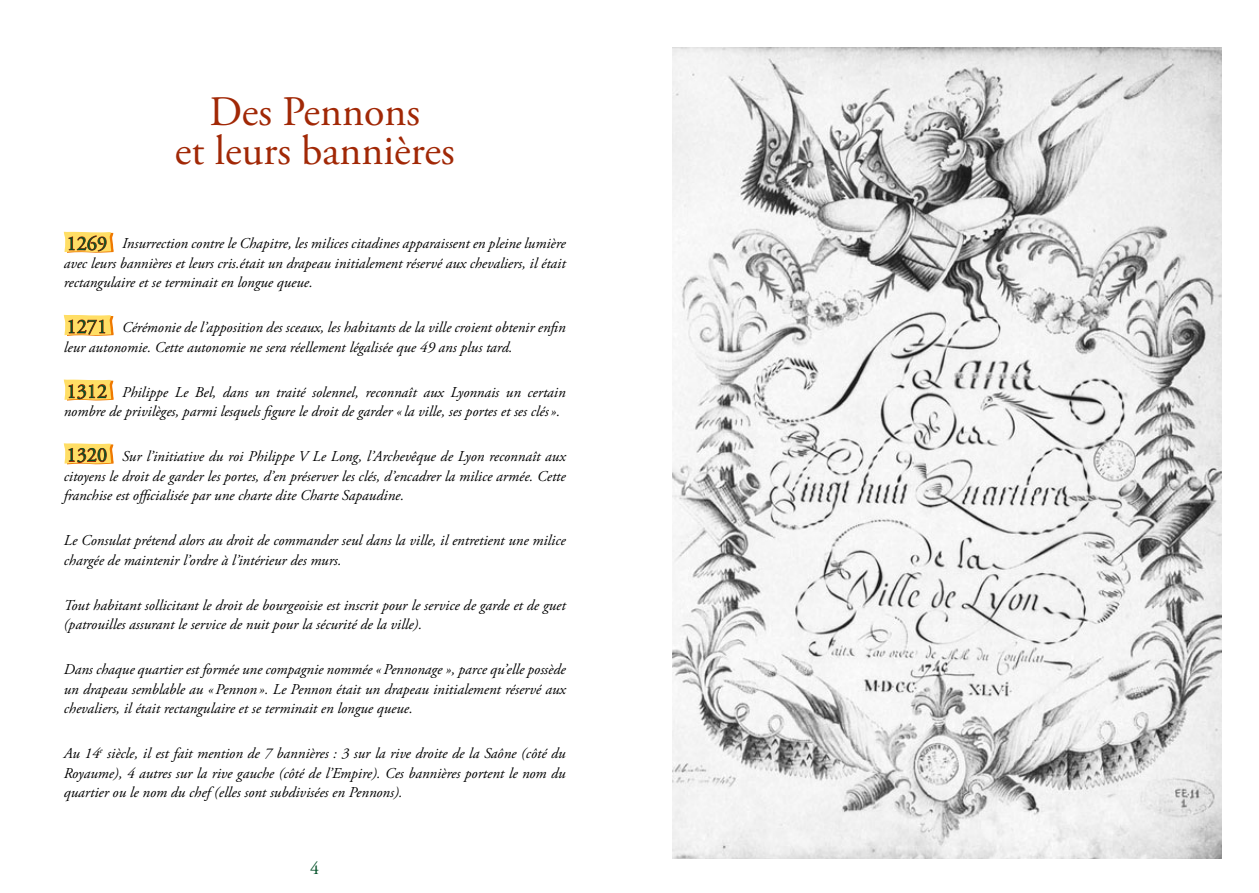
<style>
.page{position:relative;width:1259px;height:893px;background:#fff}
.page>*{position:absolute;margin:0;border:0;box-sizing:border-box;transform-origin:0 0}
.t1{font:42px/39px "Adobe Garamond Pro";color:#a12806;text-align:center}
.t2{font:20.25px "Adobe Garamond Pro";color:#004f26}
.t3{font:18px "Adobe Garamond Pro";color:#004f26}
.t4{font:italic 15px/19.5px "Adobe Garamond Pro";color:#000;text-align:justify}
</style>
<div class="page">
<img style="left:672px;top:48px;width:549px;height:810px">
<svg style="left:64px;top:232px;width:50px;height:21px"></svg>
<svg style="left:64px;top:315px;width:50px;height:21px"></svg>
<svg style="left:64px;top:379px;width:50px;height:22px"></svg>
<svg style="left:64px;top:443px;width:50px;height:21px"></svg>
<h1 class="t1" style="left:175px;top:94px;width:281px">Des Pennons<br>et leurs bannières</h1>
<h2 class="t2" style="left:67px;top:231px;width:42px">1269</h2>
<p class="t4" style="left:64px;top:234px;width:503px;text-indent:58px">Insurrection contre le Chapitre, les milices citadines apparaissent en pleine lumière avec leurs bannières et leurs cris.était un drapeau initialement réservé aux chevaliers, il était rectangulaire et se terminait en longue queue.</p>
<p class="t4" style="left:64px;top:318px;width:503px;text-indent:58px">Cérémonie de l’apposition des sceaux, les habitants de la ville croient obtenir enfin leur autonomie. Cette autonomie ne sera réellement légalisée que 49 ans plus tard.</p>
<p class="t4" style="left:64px;top:383px;width:503px;text-indent:58px">Philippe Le Bel, dans un traité solennel, reconnaît aux Lyonnais un certain nombre de privilèges, parmi lesquels figure le droit de garder « la ville, ses portes et ses clés ».</p>
<p class="t4" style="left:64px;top:447px;width:503px;text-indent:58px">Sur l’initiative du roi Philippe V Le Long, l’Archevêque de Lyon reconnaît aux citoyens le droit de garder les portes, d’en préserver les clés, d’encadrer la milice armée. Cette franchise est officialisée par une charte dite Charte Sapaudine.</p>
<p class="t4" style="left:64px;top:531px;width:503px">Le Consulat prétend alors au droit de commander seul dans la ville, il entretient une milice chargée de maintenir l’ordre à l’intérieur des murs.</p>
<p class="t4" style="left:64px;top:596px;width:503px">Tout habitant sollicitant le droit de bourgeoisie est inscrit pour le service de garde et de guet (patrouilles assurant le service de nuit pour la sécurité de la ville).</p>
<p class="t4" style="left:64px;top:660px;width:503px">Dans chaque quartier est formée une compagnie nommée «Pennonage », parce qu’elle possède un drapeau semblable au «Pennon». Le Pennon était un drapeau initialement réservé aux chevaliers, il était rectangulaire et se terminait en longue queue.</p>
<p class="t4" style="left:64px;top:744px;width:503px">Au 14<sup>e</sup> siècle, il est fait mention de 7 bannières : 3 sur la rive droite de la Saône (côté du Royaume), 4 autres sur la rive gauche (côté de l’Empire). Ces bannières portent le nom du quartier ou le nom du chef (elles sont subdivisées en Pennons).</p>
<h2 class="t2" style="left:67px;top:314px;width:42px">1271</h2>
<h2 class="t2" style="left:67px;top:379px;width:42px">1312</h2>
<h2 class="t2" style="left:67px;top:443px;width:42px">1320</h2>
<p class="t3" style="left:310px;top:858px;width:10px">4</p>
</div>
